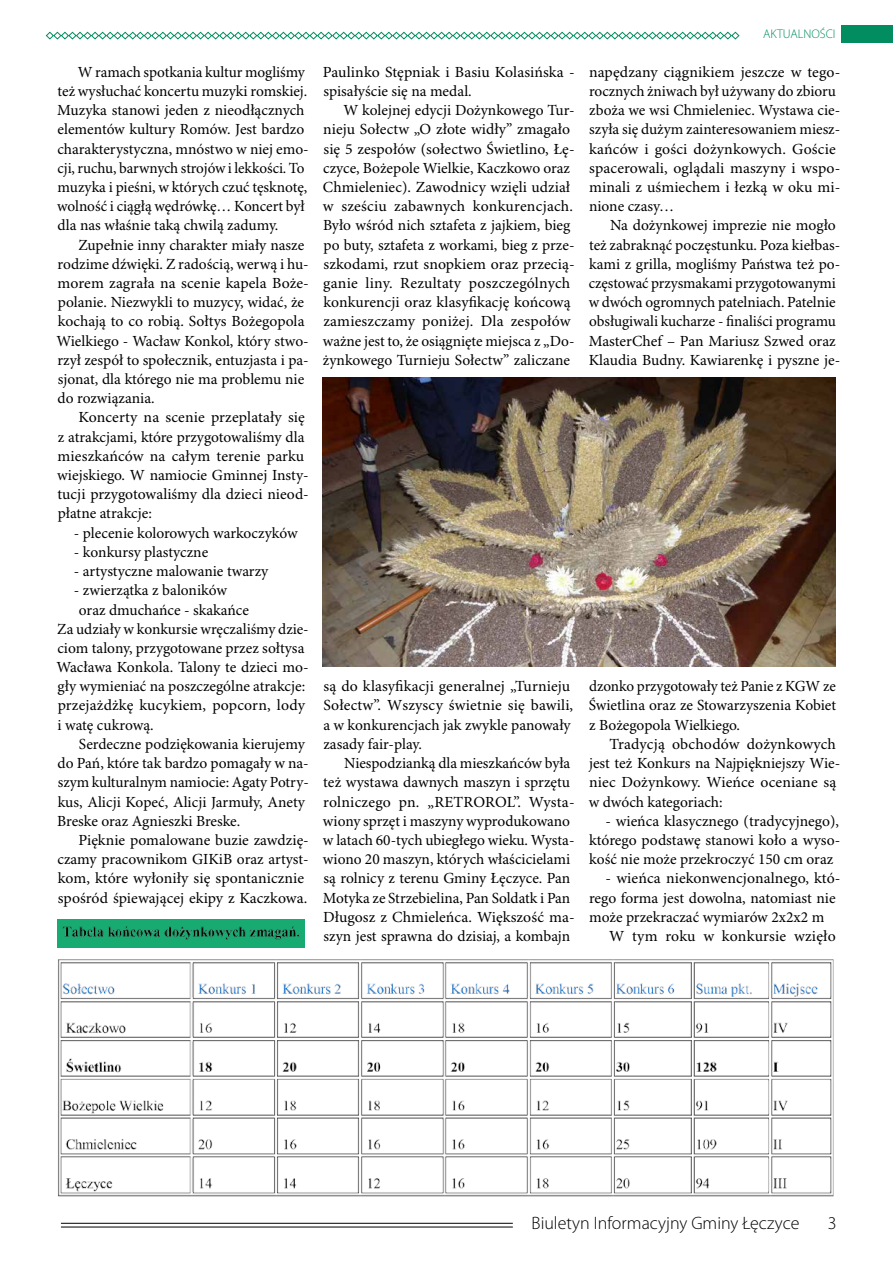
<style>
.page{position:relative;width:893px;height:1263px;background:#fff}
.page>*{position:absolute;margin:0;border:0;box-sizing:border-box;transform-origin:0 0}
.t1{font:300 18px "Myriad Pro";color:#000}
.t2{font:15.45px/19.2px "Minion Pro";color:#000}
.t3{font:300 12.6px "Myriad Pro";color:#018d5f}
</style>
<div class="page">
<hr style="left:61px;top:1223px;width:452px;height:1px;background:#000">
<hr style="left:61px;top:1227px;width:452px;height:1px;background:#000">
<div style="left:842px;top:26px;width:51px;height:17px;background:#018d5f"></div>
<img style="left:57px;top:919px;width:777px;height:278px">
<img style="left:323px;top:377px;width:513px;height:289px">
<svg style="left:45px;top:31px;width:695px;height:9px"></svg>
<p class="t2" style="left:57px;top:63px;width:253px;text-indent:21px">W ramach spotkania kultur mogliśmy też wysłuchać koncertu muzyki romskiej.<br>Muzyka stanowi jeden z nieodłącznych elementów kultury Romów. Jest bardzo charakterystyczna, mnóstwo w niej emo&shy;cji, ruchu, barwnych strojów i lekkości. To muzyka i pieśni, w których czuć tęsknotę, wolność i ciągłą wędrówkę… Koncert był dla nas właśnie taką chwilą zadumy.</p>
<p class="t2" style="left:56px;top:236px;width:254px;text-indent:22px">Zupełnie inny charakter miały nasze rodzime dźwięki. Z radością, werwą i hu&shy;morem zagrała na scenie kapela Boże&shy;polanie. Niezwykli to muzycy, widać, że kochają to co robią. Sołtys Bożegopola Wielkiego - Wacław Konkol, który stwo&shy;rzył zespół to społecznik, entuzjasta i pa&shy;sjonat, dla którego nie ma problemu nie do rozwiązania.</p>
<p class="t2" style="left:57px;top:408px;width:253px;text-indent:21px">Koncerty na scenie przeplatały się z atrakcjami, które przygotowaliśmy dla mieszkańców na całym terenie parku wiejskiego. W namiocie Gminnej Insty&shy;tucji przygotowaliśmy dla dzieci nieod&shy;płatne atrakcje:</p>
<p class="t2" style="left:74px;top:524px;width:225px">- plecenie kolorowych warkoczyków</p>
<p class="t2" style="left:74px;top:543px;width:136px">- konkursy plastyczne</p>
<p class="t2" style="left:74px;top:562px;width:196px">- artystyczne malowanie twarzy</p>
<p class="t2" style="left:74px;top:581px;width:154px">- zwierzątka z baloników</p>
<p class="t2" style="left:79px;top:601px;width:172px">oraz dmuchańce - skakańce</p>
<p class="t2" style="left:57px;top:620px;width:253px">Za udziały w konkursie wręczaliśmy dzie-</p>
<p class="t2" style="left:57px;top:639px;width:249px">ciom talony, przygotowane przez sołtysa</p>
<p class="t2" style="left:56px;top:658px;width:254px">Wacława Konkola. Talony te dzieci mo-</p>
<p class="t2" style="left:58px;top:677px;width:249px">gły wymieniać na poszczególne atrakcje:</p>
<p class="t2" style="left:58px;top:696px;width:249px">przejażdżkę kucykiem, popcorn, lody</p>
<p class="t2" style="left:58px;top:716px;width:98px">i watę cukrową.</p>
<p class="t2" style="left:79px;top:735px;width:228px">Serdeczne podziękowania kierujemy</p>
<p class="t2" style="left:58px;top:754px;width:253px">do Pań, które tak bardzo pomagały w na-</p>
<p class="t2" style="left:58px;top:773px;width:252px">szym kulturalnym namiocie: Agaty Potry-</p>
<p class="t2" style="left:58px;top:792px;width:249px">kus, Alicji Kopeć, Alicji Jarmuły, Anety</p>
<p class="t2" style="left:57px;top:812px;width:184px">Breske oraz Agnieszki Breske.</p>
<p class="t2" style="left:78px;top:831px;width:232px">Pięknie pomalowane buzie zawdzię-</p>
<p class="t2" style="left:57px;top:850px;width:253px">czamy pracownikom GIKiB oraz artyst-</p>
<p class="t2" style="left:58px;top:869px;width:248px">kom, które wyłoniły się spontanicznie</p>
<p class="t2" style="left:58px;top:888px;width:251px">spośród śpiewającej ekipy z Kaczkowa.</p>
<p class="t2" style="left:323px;top:63px;width:253px">Paulinko Stępniak i Basiu Kolasińska - spisałyście się na medal.</p>
<p class="t2" style="left:323px;top:101px;width:253px;text-indent:21px">W kolejnej edycji Dożynkowego Tur&shy;nieju Sołectw „O złote widły” zmagało się 5 zespołów (sołectwo Świetlino, Łę&shy;czyce, Bożepole Wielkie, Kaczkowo oraz Chmieleniec). Zawodnicy wzięli udział w sześciu zabawnych konkurencjach.<br>Było wśród nich sztafeta z jajkiem, bieg po buty, sztafeta z workami, bieg z prze&shy;szkodami, rzut snopkiem oraz przecią&shy;ganie liny. Rezultaty poszczególnych konkurencji oraz klasyfikację końcową zamieszczamy poniżej. Dla zespołów ważne jest to, że osiągnięte miejsca z „Do&shy;żynkowego Turnieju Sołectw” zaliczane</p>
<p class="t3" style="left:763px;top:27px;width:74px">AKTUALNOŚCI</p>
<p class="t2" style="left:589px;top:63px;width:253px">napędzany ciągnikiem jeszcze w tego&shy;rocznych żniwach był używany do zbioru zboża we wsi Chmieleniec. Wystawa cie&shy;szyła się dużym zainteresowaniem miesz&shy;kańców i gości dożynkowych. Goście spacerowali, oglądali maszyny i wspo&shy;minali z uśmiechem i łezką w oku mi&shy;nione czasy…</p>
<p class="t2" style="left:589px;top:216px;width:253px;text-indent:21px">Na dożynkowej imprezie nie mogło też zabraknąć poczęstunku. Poza kiełbas&shy;kami z grilla, mogliśmy Państwa też po&shy;częstować przysmakami przygotowanymi w dwóch ogromnych patelniach. Patelnie obsługiwali kucharze - finaliści programu MasterChef – Pan Mariusz Szwed oraz Klaudia Budny. Kawiarenkę i pyszne je-</p>
<p class="t2" style="left:323px;top:677px;width:251px">są do klasyfikacji generalnej „Turnieju Sołectw”. Wszyscy świetnie się bawili, a w konkurencjach jak zwykle panowały zasady fair-play.</p>
<p class="t2" style="left:323px;top:754px;width:253px;text-indent:21px">Niespodzianką dla mieszkańców była też wystawa dawnych maszyn i sprzętu rolniczego pn. „RETROROL”. Wysta&shy;wiony sprzęt i maszyny wyprodukowano w latach 60-tych ubiegłego wieku. Wysta&shy;wiono 20 maszyn, których właścicielami są rolnicy z terenu Gminy Łęczyce. Pan Motyka ze Strzebielina, Pan Soldatk i Pan Długosz z Chmieleńca. Większość ma&shy;szyn jest sprawna do dzisiaj, a kombajn</p>
<p class="t2" style="left:589px;top:677px;width:249px;text-align:justify">dzonko przygotowały też Panie z KGW ze Świetlina oraz ze Stowarzyszenia Kobiet z Bożegopola Wielkiego.</p>
<p class="t2" style="left:589px;top:735px;width:253px;text-indent:21px">Tradycją obchodów dożynkowych jest też Konkurs na Najpiękniejszy Wie&shy;niec Dożynkowy. Wieńce oceniane są w dwóch kategoriach:</p>
<p class="t2" style="left:589px;top:812px;width:252px;text-align:justify;text-indent:16px">- wieńca klasycznego (tradycyjnego), którego podstawę stanowi koło a wyso&shy;kość nie może przekroczyć 150 cm oraz</p>
<p class="t2" style="left:589px;top:869px;width:253px;text-indent:16px">- wieńca niekonwencjonalnego, któ&shy;rego forma jest dowolna, natomiast nie może przekraczać wymiarów 2x2x2 m</p>
<p class="t2" style="left:609px;top:927px;width:228px">W tym roku w konkursie wzięło</p>
<p class="t1" style="left:532px;top:1213px;width:269px">Biuletyn Informacyjny Gminy Łęczyce</p>
<p class="t1" style="left:828px;top:1213px;width:10px">3</p>
</div>
